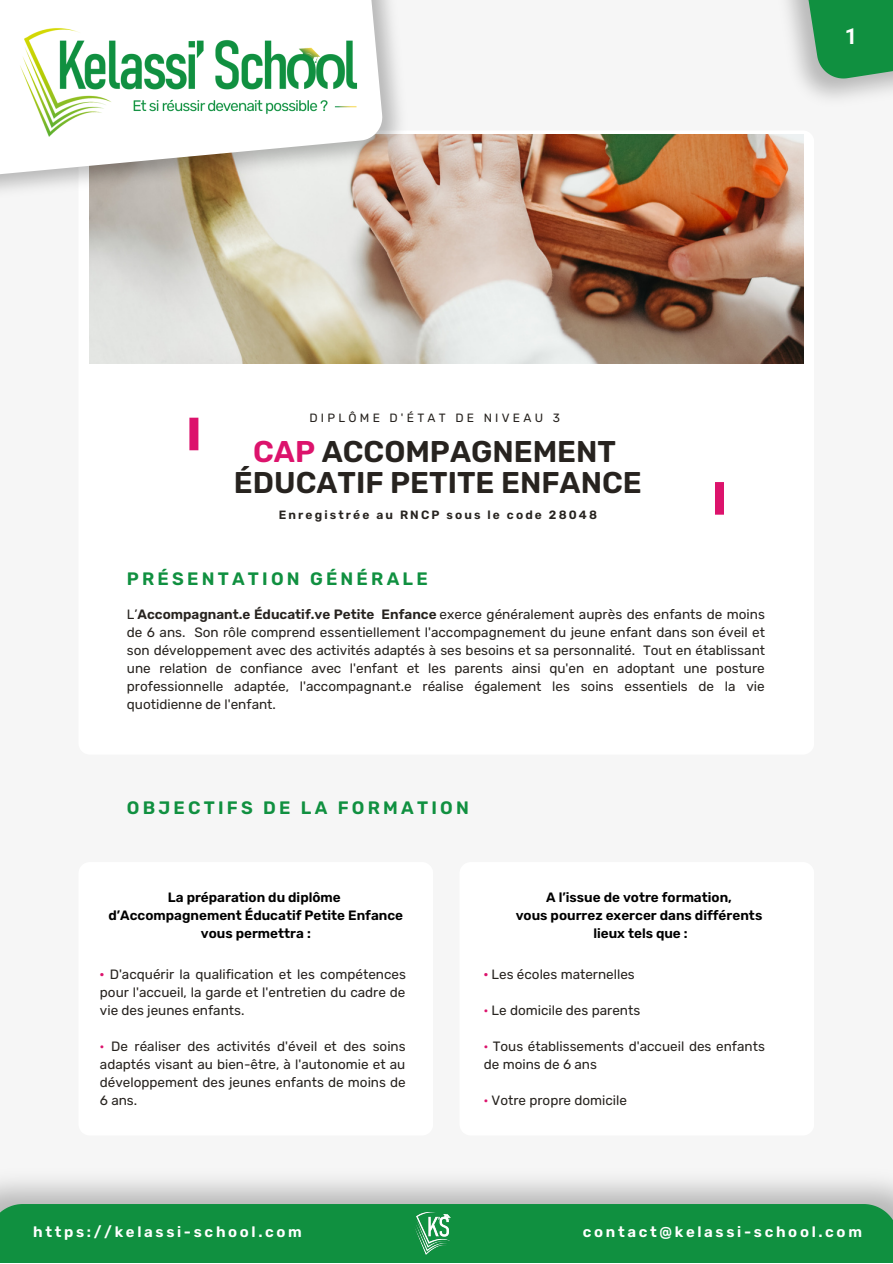
<style>
.page{position:relative;width:893px;height:1264px;background:#fff}
.page>*{position:absolute;margin:0;border:0;box-sizing:border-box;transform-origin:0 0}
.t1{font:600 30px "Rubik";color:#27231f}
.t2{font:700 21.9px "Roboto";color:#fff}
.t3{font:600 18px "Rubik";letter-spacing:.18em;color:#109040}
.t4{font:600 15px "Rubik";letter-spacing:.18em;color:#fff}
.t5{font:13.5px/18px "Rubik";color:#27231f;text-align:justify}
.t6{font:600 13.5px/18px "Rubik";color:#000;text-align:center}
.t7{font:600 12px "Rubik";letter-spacing:.18em;color:#27231f}
.t8{font:12px "Rubik";letter-spacing:.275em;color:#27231f}
.s1{color:#dc136c}
.s2{font-weight:600}
.s3{font-weight:600;color:#dc136c}
</style>
<div class="page">
<div style="left:0;top:0;width:892px;height:1262px;background:#f6f6f6"></div>
<svg style="left:782px;top:0;width:110px;height:82px;background:#58aa77"></svg>
<div style="left:78px;top:130px;width:736px;height:624px;background:#fff;border-radius:11px"></div>
<img style="left:89px;top:134px;width:714px;height:230px">
<div style="left:189px;top:417px;width:9px;height:33px;background:#dc136c"></div>
<div style="left:715px;top:482px;width:9px;height:32px;background:#dc136c"></div>
<img style="left:89px;top:0;width:331px;height:230px">
<svg style="left:0;top:0;width:384px;height:195px"></svg>
<img style="left:5px;top:6px;width:367px;height:140px">
<div style="left:0;top:1203px;width:892px;height:59px;background:#109040"></div>
<img style="left:406px;top:1206px;width:54px;height:51px">
<div style="left:78px;top:862px;width:355px;height:273px;background:#fff;border-radius:11px"></div>
<div style="left:459px;top:862px;width:355px;height:273px;background:#fff;border-radius:11px"></div>
<p class="t2" style="left:844px;top:24px;width:14px">1</p>
<p class="t8" style="left:309px;top:410px;width:252px">DIPLÔME D'ÉTAT DE NIVEAU 3</p>
<p class="t1" style="left:253px;top:434px;width:364px"><span class="s1">CAP</span> ACCOMPAGNEMENT</p>
<p class="t1" style="left:234px;top:465px;width:409px">ÉDUCATIF PETITE ENFANCE</p>
<p class="t7" style="left:279px;top:507px;width:320px">Enregistrée au RNCP sous le code 28048</p>
<p class="t3" style="left:127px;top:568px;width:302px">PRÉSENTATION GÉNÉRALE</p>
<p class="t5" style="left:127px;top:605px;width:639px">L’<span class="s2">Accompagnant.e Éducatif.ve Petite Enfance</span> exerce généralement auprès des enfants de moins de 6 ans. Son rôle comprend essentiellement l'accompagnement du jeune enfant dans son éveil et son développement avec des activités adaptés à ses besoins et sa personnalité. Tout en établissant une relation de confiance avec l'enfant et les parents ainsi qu'en en adoptant une posture professionnelle adaptée, l'accompagnant.e réalise également les soins essentiels de la vie quotidienne de l'enfant.</p>
<p class="t3" style="left:127px;top:797px;width:343px">OBJECTIFS DE LA FORMATION</p>
<p class="t6" style="left:168px;top:888px;width:174px">La préparation du diplôme</p>
<p class="t6" style="left:108px;top:906px;width:296px">d’Accompagnement Éducatif Petite Enfance vous permettra :</p>
<p class="t5" style="left:100px;top:965px;width:307px"><span class="s3">·</span> D'acquérir la qualification et les compétences pour l'accueil, la garde et l'entretien du cadre de vie des jeunes enfants.</p>
<p class="t5" style="left:100px;top:1037px;width:307px"><span class="s1">·</span> De réaliser des activités d'éveil et des soins adaptés visant au bien-être, à l'autonomie et au développement des jeunes enfants de moins de 6 ans.</p>
<p class="t6" style="left:546px;top:888px;width:187px">A l’issue de votre formation,</p>
<p class="t6" style="left:515px;top:906px;width:248px">vous pourrez exercer dans différents</p>
<p class="t6" style="left:593px;top:924px;width:96px">lieux tels que :</p>
<p class="t5" style="left:484px;top:965px;width:152px"><span class="s3">·</span> Les écoles maternelles</p>
<p class="t5" style="left:484px;top:1001px;width:158px"><span class="s1">·</span> Le domicile des parents</p>
<p class="t5" style="left:484px;top:1037px;width:282px"><span class="s1">·</span> Tous établissements d'accueil des enfants de moins de 6 ans</p>
<p class="t5" style="left:484px;top:1091px;width:145px"><span class="s1">·</span> Votre propre domicile</p>
<p class="t4" style="left:33px;top:1223px;width:270px">https://kelassi-school.com</p>
<p class="t4" style="left:583px;top:1223px;width:280px">contact@kelassi-school.com</p>
</div>
